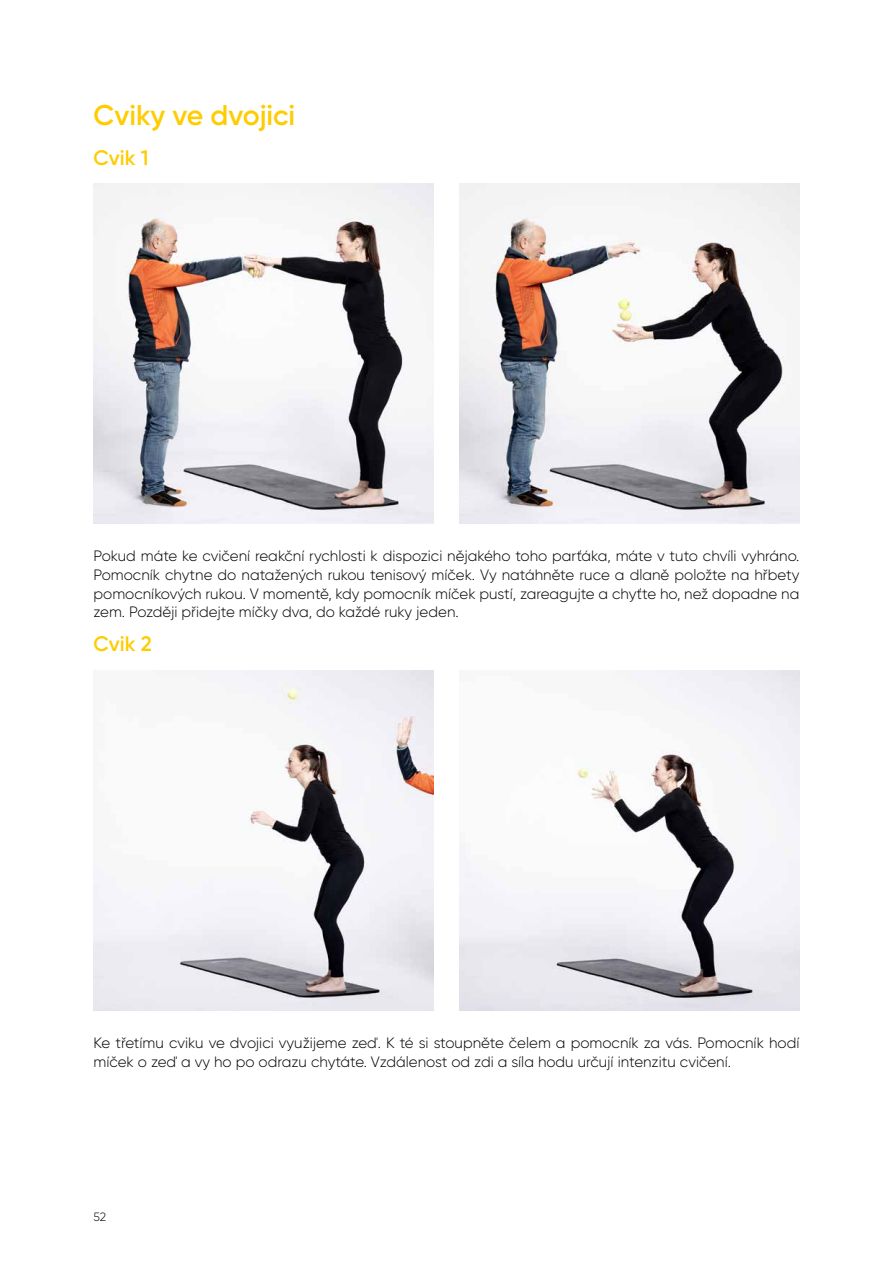
<style>
.page{position:relative;width:893px;height:1263px;background:#fff}
.page>*{position:absolute;margin:0;border:0;box-sizing:border-box;transform-origin:0 0}
.t1{font:600 28.5px "Gilroy";color:#fecc00}
.t2{font:600 21px "Gilroy";color:#fecc00}
.t3{font:300 15px/18.8px "Gilroy";color:#000;text-align:justify}
.t4{font:300 12px "Gilroy";color:#000}
</style>
<div class="page">
<img style="left:94px;top:184px;width:340px;height:340px">
<img style="left:459px;top:184px;width:340px;height:340px">
<img style="left:94px;top:670px;width:340px;height:340px">
<img style="left:459px;top:670px;width:340px;height:340px">
<h1 class="t1" style="left:94px;top:97px;width:203px">Cviky ve dvojici</h1>
<h2 class="t2" style="left:94px;top:144px;width:57px">Cvik 1</h2>
<p class="t3" style="left:94px;top:546px;width:707px">Pokud máte ke cvičení reakční rychlosti k dispozici nějakého toho parťáka, máte v tuto chvíli vyhráno.<br>Pomocník chytne do natažených rukou tenisový míček. Vy natáhněte ruce a dlaně položte na hřbety pomocníkových rukou. V momentě, kdy pomocník míček pustí, zareagujte a chyťte ho, než dopadne na zem. Později přidejte míčky dva, do každé ruky jeden.</p>
<h2 class="t2" style="left:94px;top:631px;width:60px">Cvik 2</h2>
<p class="t3" style="left:94px;top:1033px;width:707px">Ke třetímu cviku ve dvojici využijeme zeď. K té si stoupněte čelem a pomocník za vás. Pomocník hodí míček o zeď a vy ho po odrazu chytáte. Vzdálenost od zdi a síla hodu určují intenzitu cvičení.</p>
<p class="t4" style="left:94px;top:1209px;width:14px">52</p>
</div>
